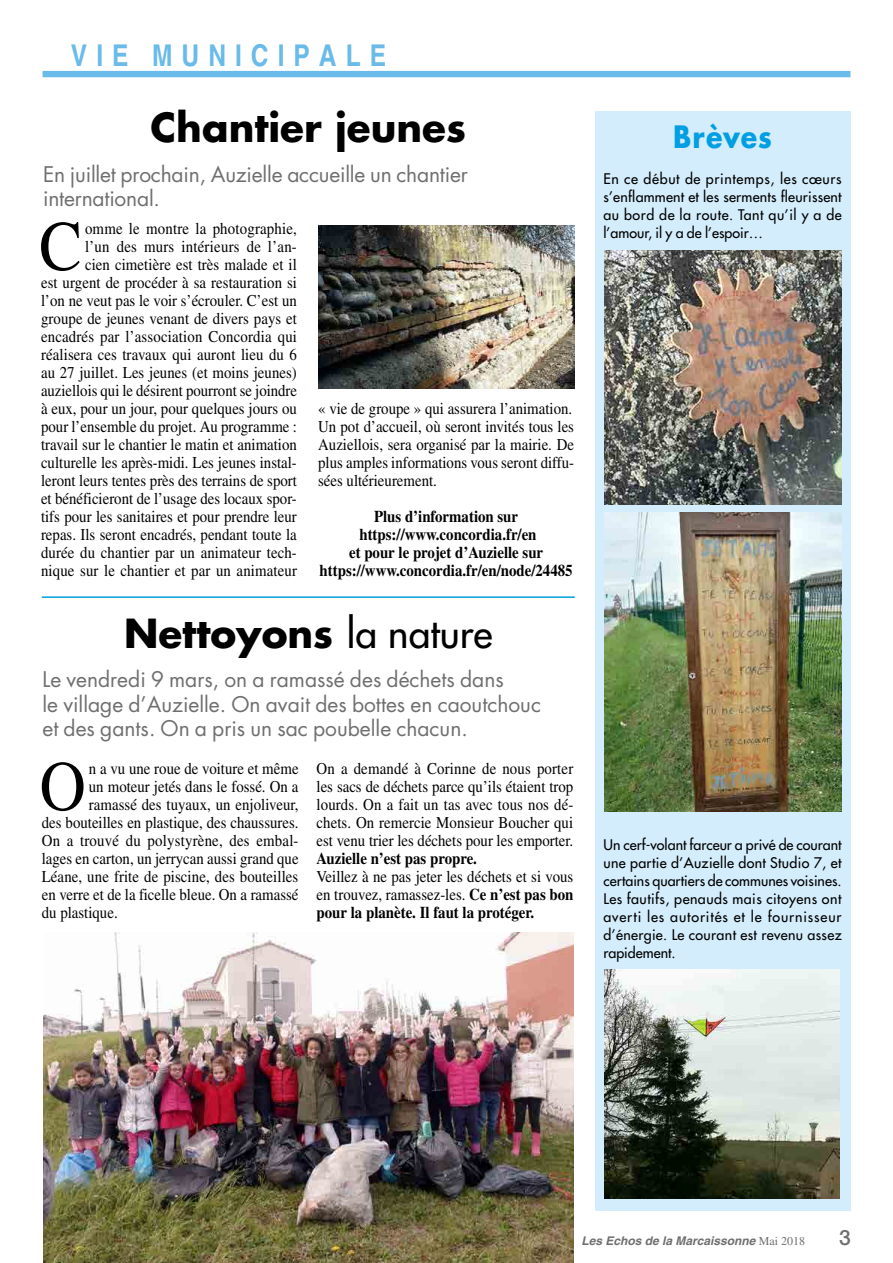
<style>
.page{position:relative;width:893px;height:1263px;background:#fff}
.page>*{position:absolute;margin:0;border:0;box-sizing:border-box;transform-origin:0 0}
.t1{font:70.95px "Times";color:#000;scale:.9 1}
.t2{font:700 39px "Futura";color:#000}
.t3{font:700 condensed 30px "Helvetica";letter-spacing:.3em;color:#6abbe9}
.t4{font:700 30px "Futura";letter-spacing:.035em;color:#009fe3;scale:.9 1}
.t5{font:21px/24px "Futura";color:#706f6f}
.t6{font:500 21px "Helvetica Neue";color:#706f6f}
.t7{font:16.5px/18px "Times";color:#000;text-align:justify;scale:.9 1}
.t8{font:700 16.5px/18px "Times";color:#000;text-align:center;scale:.9 1}
.t9{font:14.25px/18px "Futura";letter-spacing:.025em;color:#000;text-align:justify}
.t10{font:italic 700 12px "Helvetica";color:#706f6f}
.s1{font-weight:400}
.s2{font-weight:700}
.s3{font-family:"Times";font-weight:400;font-style:normal}
</style>
<div class="page">
<div style="left:595px;top:112px;width:255px;height:1099px;background:#d4edfc"></div>
<div style="left:43px;top:71px;width:807px;height:6px;background:#6abbe9"></div>
<img style="left:319px;top:226px;width:255px;height:163px">
<img style="left:605px;top:512px;width:237px;height:299px">
<img style="left:605px;top:250px;width:236px;height:255px">
<img style="left:605px;top:969px;width:235px;height:229px">
<hr style="left:42px;top:596px;width:533px;height:2px;background:#009fde">
<img style="left:44px;top:932px;width:530px;height:331px">
<h3 class="t3" style="left:71px;top:37px;width:317px">VIE MUNICIPALE</h3>
<h2 class="t2" style="left:151px;top:101px;width:317px">Chantier jeunes</h2>
<p class="t5" style="left:43px;top:163px;width:426px">En juillet prochain, Auzielle accueille un chantier international.</p>
<h1 class="t1" style="left:39px;top:206px;width:49px">C</h1>
<p class="t7" style="left:41px;top:219px;width:286px;text-align:right">omme le montre la photographie,<br>l’un des murs intérieurs de l’an-<br>cien cimetière est très malade et il<br>est urgent de procéder à sa restauration si l’on ne veut pas le voir s’écrouler. C’est un groupe de jeunes venant de divers pays et encadrés par l’association Concordia qui réalisera ces travaux qui auront lieu du 6 au 27 juillet. Les jeunes (et moins jeunes) auziellois qui le désirent pourront se joindre à eux, pour un jour, pour quelques jours ou pour l’ensemble du projet. Au programme : travail sur le chantier le matin et animation culturelle les après-midi. Les jeunes instal&shy;leront leurs tentes près des terrains de sport et bénéficieront de l’usage des locaux spor&shy;tifs pour les sanitaires et pour prendre leur repas. Ils seront encadrés, pendant toute la durée du chantier par un animateur tech&shy;nique sur le chantier et par un animateur</p>
<p class="t7" style="left:318px;top:399px;width:286px">« vie de groupe » qui assurera l’animation.<br>Un pot d’accueil, où seront invités tous les Auziellois, sera organisé par la mairie. De plus amples informations vous seront diffu&shy;sées ultérieurement.</p>
<p class="t8" style="left:320px;top:507px;width:283px">Plus d’information sur https://www.concordia.fr/en<br>et pour le projet d’Auzielle sur https://www.concordia.fr/en/node/24485</p>
<h2 class="t2" style="left:124px;top:607px;width:370px">Nettoyons <span class="s1">la nature</span></h2>
<p class="t5" style="left:43px;top:668px;width:500px">Le vendredi 9 mars, on a ramassé des déchets dans<br>le village d’Auzielle. On avait des bottes en caoutchouc et des gants. On a pris un sac poubelle chacun.</p>
<h1 class="t1" style="left:40px;top:746px;width:53px">O</h1>
<p class="t7" style="left:89px;top:759px;width:234px">n a vu une roue de voiture et même</p>
<p class="t7" style="left:89px;top:777px;width:234px">un moteur jetés dans le fossé. On a</p>
<p class="t7" style="left:89px;top:795px;width:235px">ramassé des tuyaux, un enjoliveur,</p>
<p class="t7" style="left:42px;top:813px;width:287px">des bouteilles en plastique, des chaussures.</p>
<p class="t7" style="left:42px;top:831px;width:287px">On a trouvé du polystyrène, des embal-</p>
<p class="t7" style="left:42px;top:849px;width:287px">lages en carton, un jerrycan aussi grand que</p>
<p class="t7" style="left:42px;top:867px;width:287px">Léane, une frite de piscine, des bouteilles</p>
<p class="t7" style="left:42px;top:885px;width:287px">en verre et de la ficelle bleue. On a ramassé</p>
<p class="t7" style="left:42px;top:903px;width:86px">du plastique.</p>
<p class="t7" style="left:317px;top:759px;width:287px">On a demandé à Corinne de nous porter les sacs de déchets parce qu’ils étaient trop lourds. On a fait un tas avec tous nos dé&shy;chets. On remercie Monsieur Boucher qui est venu trier les déchets pour les emporter.</p>
<p class="t8" style="left:317px;top:849px;width:180px">Auzielle n’est pas propre.</p>
<p class="t7" style="left:317px;top:867px;width:287px">Veillez à ne pas jeter les déchets et si vous en trouvez, ramassez-les. <span class="s2">Ce n’est pas bon pour la planète. Il faut la protéger.</span></p>
<h3 class="t4" style="left:673px;top:117px;width:111px">Brèves</h3>
<p class="t9" style="left:603px;top:169px;width:240px">En ce début de printemps, les cœurs s’enflamment et les serments fleurissent au bord de la route. Tant qu’il y a de l’amour, il y a de l’espoir…</p>
<p class="t9" style="left:603px;top:835px;width:240px">Un cerf-volant farceur a privé de courant une partie d’Auzielle dont Studio 7, et certains quartiers de communes voisines.<br>Les fautifs, penauds mais citoyens ont averti les autorités et le fournisseur d’énergie. Le courant est revenu assez rapidement.</p>
<p class="t10" style="left:581px;top:1233px;width:225px">Les Echos de la Marcaissonne <span class="s3">Mai 2018</span></p>
<p class="t6" style="left:839px;top:1220px;width:13px">3</p>
</div>
